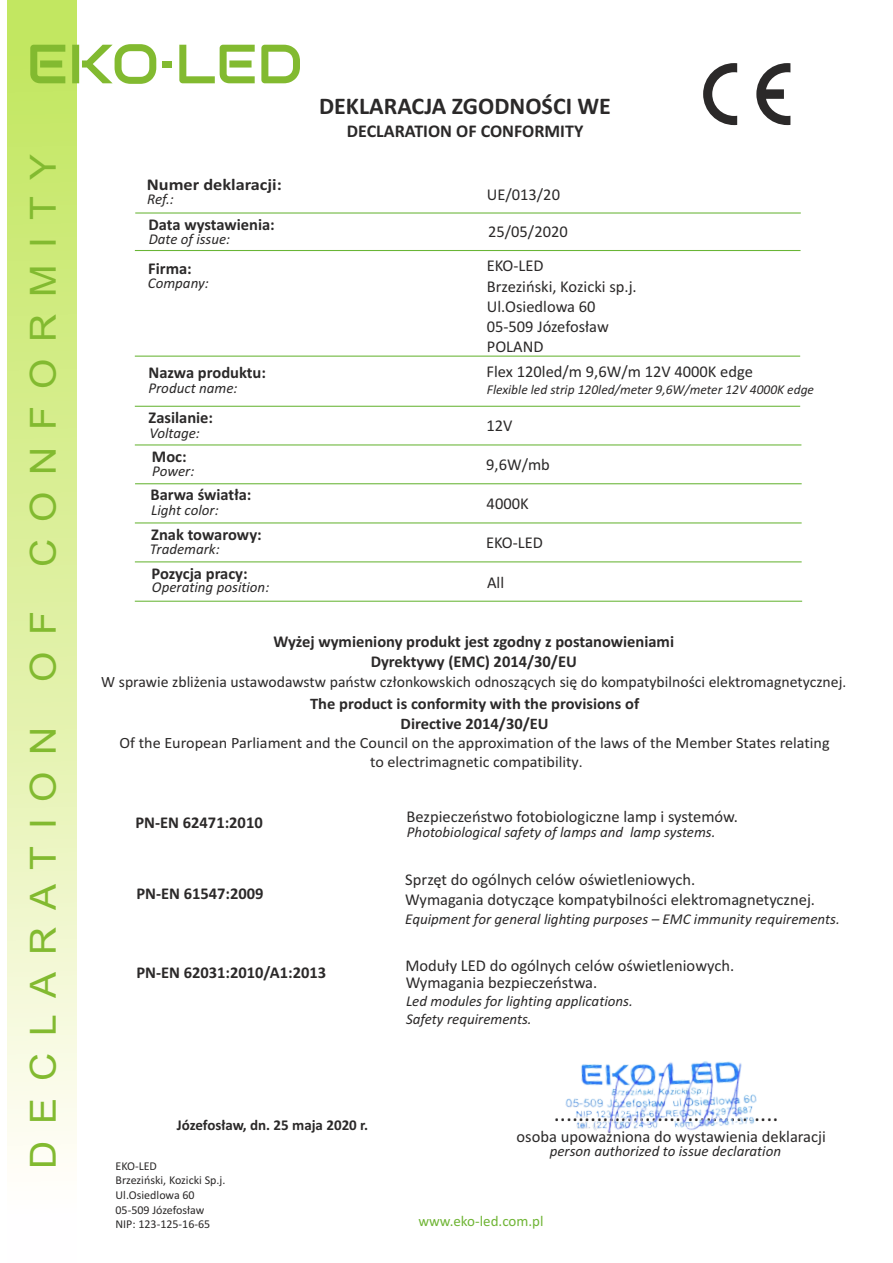
<style>
.page{position:relative;width:893px;height:1263px;background:#fff}
.page>*{position:absolute;margin:0;border:0;box-sizing:border-box;transform-origin:0 0}
.t1{font:36px "Arial";letter-spacing:.43em;color:#82ba30;scale:1.08 1}
.t2{font:24px "Calibri";color:#2b2929}
.t3{font:700 24px "Calibri";color:#2b2929}
.t4{font:700 18px "Calibri";color:#2b2929}
.t5{font:16.5px/20.1px "Calibri";color:#2b2929}
.t6{font:700 16.5px/20.1px "Calibri";color:#2b2929;text-align:center}
.t7{font:700 16.5px "Calibri";color:#2b2929;scale:1.11 1}
.t8{font:700 16.05px/19.6px "Calibri";color:#2b2929;text-align:center}
.t9{font:15.75px/19.2px "Calibri";color:#2b2929;text-align:center}
.t10{font:italic 15px/18.3px "Calibri";color:#2b2929}
.t11{font:700 15px "Calibri";color:#2b2929}
.t12{font:15px "Calibri";color:#70b536}
.t13{font:italic 13.5px "Calibri";color:#2b2929}
.t14{font:12px/14.7px "Calibri";color:#2b2929}
.s1{font-size:15px}
</style>
<div class="page">
<div style="left:8px;top:1px;width:69px;height:1261px;background:linear-gradient(to bottom,#c0e556,#fffefd)"></div>
<hr style="left:135px;top:212px;width:666px;height:2px;background:#69b536">
<hr style="left:135px;top:356px;width:665px;height:1px;background:#69b536">
<hr style="left:135px;top:250px;width:665px;height:1px;background:#69b536">
<hr style="left:135px;top:406px;width:665px;height:1px;background:#69b536">
<hr style="left:135px;top:483px;width:667px;height:1px;background:#69b536">
<hr style="left:135px;top:561px;width:667px;height:1px;background:#69b536">
<hr style="left:135px;top:601px;width:667px;height:1px;background:#69b536">
<svg style="left:30px;top:45px;width:35px;height:38px"></svg>
<svg style="left:72px;top:44px;width:84px;height:40px"></svg>
<div style="left:162px;top:61px;width:10px;height:6px;background:#82ba30"></div>
<svg style="left:179px;top:45px;width:76px;height:38px"></svg>
<svg style="left:261px;top:45px;width:39px;height:38px"></svg>
<svg style="left:703px;top:63px;width:34px;height:62px"></svg>
<svg style="left:756px;top:63px;width:34px;height:62px"></svg>
<img style="left:565px;top:1061px;width:192px;height:72px">
<hr style="left:135px;top:444px;width:666px;height:1px;background:#69b536">
<hr style="left:135px;top:522px;width:667px;height:1px;background:#69b536">
<h1 class="t1" style="left:30px;top:1169px;width:941px;rotate:-90deg">DECLARATION OF CONFORMITY</h1>
<h2 class="t3" style="left:319px;top:96px;width:293px">DEKLARACJA ZGODNOŚCI WE</h2>
<p class="t4" style="left:347px;top:124px;width:238px">DECLARATION OF CONFORMITY</p>
<p class="t7" style="left:147px;top:178px;width:123px">Numer deklaracji:</p>
<p class="t10" style="left:147px;top:191px;width:28px">Ref.:</p>
<p class="t5" style="left:487px;top:185px;width:75px">UE/013/20</p>
<p class="t6" style="left:149px;top:216px;width:128px">Data wystawienia:</p>
<p class="t10" style="left:149px;top:231px;width:83px">Date of issue:</p>
<p class="t5" style="left:488px;top:223px;width:81px">25/05/2020</p>
<p class="t6" style="left:148px;top:260px;width:45px">Firma:</p>
<p class="t10" style="left:148px;top:275px;width:62px">Company:</p>
<p class="t6" style="left:149px;top:364px;width:119px">Nazwa produktu:</p>
<p class="t10" style="left:148px;top:380px;width:91px">Product name:</p>
<p class="t6" style="left:149px;top:409px;width:66px">Zasilanie:</p>
<p class="t10" style="left:149px;top:425px;width:52px">Voltage:</p>
<p class="t5" style="left:487px;top:257px;width:151px">EKO-LED<br>Brzeziński, Kozicki sp.j.<br>Ul.Osiedlowa 60<br>05-509 Józefosław<br>POLAND</p>
<p class="t5" style="left:487px;top:363px;width:268px">Flex 120led/m 9,6W/m 12V 4000K edge</p>
<p class="t13" style="left:487px;top:384px;width:329px">Flexible led strip 120led/meter 9,6W/meter 12V 4000K edge</p>
<p class="t5" style="left:486px;top:417px;width:28px">12V</p>
<p class="t6" style="left:152px;top:447px;width:36px">Moc:</p>
<p class="t10" style="left:152px;top:463px;width:44px">Power:</p>
<p class="t5" style="left:486px;top:456px;width:65px">9,6W/mb</p>
<p class="t6" style="left:150px;top:486px;width:102px">Barwa światła:</p>
<p class="t10" style="left:151px;top:502px;width:69px">Light color:</p>
<p class="t5" style="left:487px;top:495px;width:44px">4000K</p>
<p class="t6" style="left:151px;top:525px;width:112px">Znak towarowy:</p>
<p class="t10" style="left:150px;top:541px;width:71px">Trademark:</p>
<p class="t6" style="left:152px;top:565px;width:98px">Pozycja pracy:</p>
<p class="t10" style="left:152px;top:579px;width:119px">Operating position:</p>
<p class="t5" style="left:486px;top:534px;width:58px">EKO-LED</p>
<p class="t5" style="left:487px;top:573px;width:19px">All</p>
<p class="t6" style="left:273px;top:633px;width:402px">Wyżej wymieniony produkt jest zgodny z postanowieniami<br>Dyrektywy (EMC) 2014/30/EU</p>
<p class="t9" style="left:101px;top:673px;width:746px">W sprawie zbliżenia ustawodawstw państw członkowskich odnoszących się do kompatybilności elektromagnetycznej<span class="s1">.</span></p>
<p class="t8" style="left:310px;top:695px;width:331px">The product is conformity with the provisions of<br>Directive 2014/30/EU</p>
<p class="t9" style="left:120px;top:734px;width:712px">Of the European Parliament and the Council on the approximation of the laws of the Member States relating to electrimagnetic compatibility<span class="s1">.</span></p>
<p class="t6" style="left:136px;top:813px;width:129px">PN-EN 62471:2010</p>
<p class="t5" style="left:406px;top:808px;width:333px">Bezpieczeństwo fotobiologiczne lamp i systemów.</p>
<p class="t10" style="left:407px;top:824px;width:310px">Photobiological safety of lamps and lamp systems.</p>
<p class="t6" style="left:136px;top:885px;width:129px">PN-EN 61547:2009</p>
<p class="t5" style="left:405px;top:871px;width:411px">Sprzęt do ogólnych celów oświetleniowych.<br>Wymagania dotyczące kompatybilności elektromagnetycznej.</p>
<p class="t10" style="left:405px;top:911px;width:436px">Equipment for general lighting purposes – EMC immunity requirements.</p>
<p class="t6" style="left:136px;top:964px;width:191px">PN-EN 62031:2010/A1:2013</p>
<p class="t5" style="left:405px;top:956px;width:330px">Moduły LED do ogólnych celów oświetleniowych.</p>
<p class="t10" style="left:406px;top:993px;width:228px">Led modules for lighting applications.<br>Safety requirements.</p>
<p class="t5" style="left:406px;top:974px;width:193px">Wymagania bezpieczeństwa.</p>
<p class="t11" style="left:177px;top:1119px;width:193px">Józefosław, dn. 25 maja 2020 r.</p>
<p class="t14" style="left:116px;top:1159px;width:111px">EKO-LED<br>Brzeziński, Kozicki Sp.j.<br>Ul.Osiedlowa 60<br>05-509 Józefosław<br>NIP: 123-125-16-65</p>
<h2 class="t2" style="left:554px;top:1102px;width:226px">.....................................</h2>
<p class="t5" style="left:517px;top:1128px;width:311px">osoba upoważniona do wystawienia deklaracji</p>
<p class="t10" style="left:550px;top:1143px;width:233px">person authorized to issue declaration</p>
<p class="t12" style="left:418px;top:1215px;width:127px">www.eko-led.com.pl</p>
</div>
